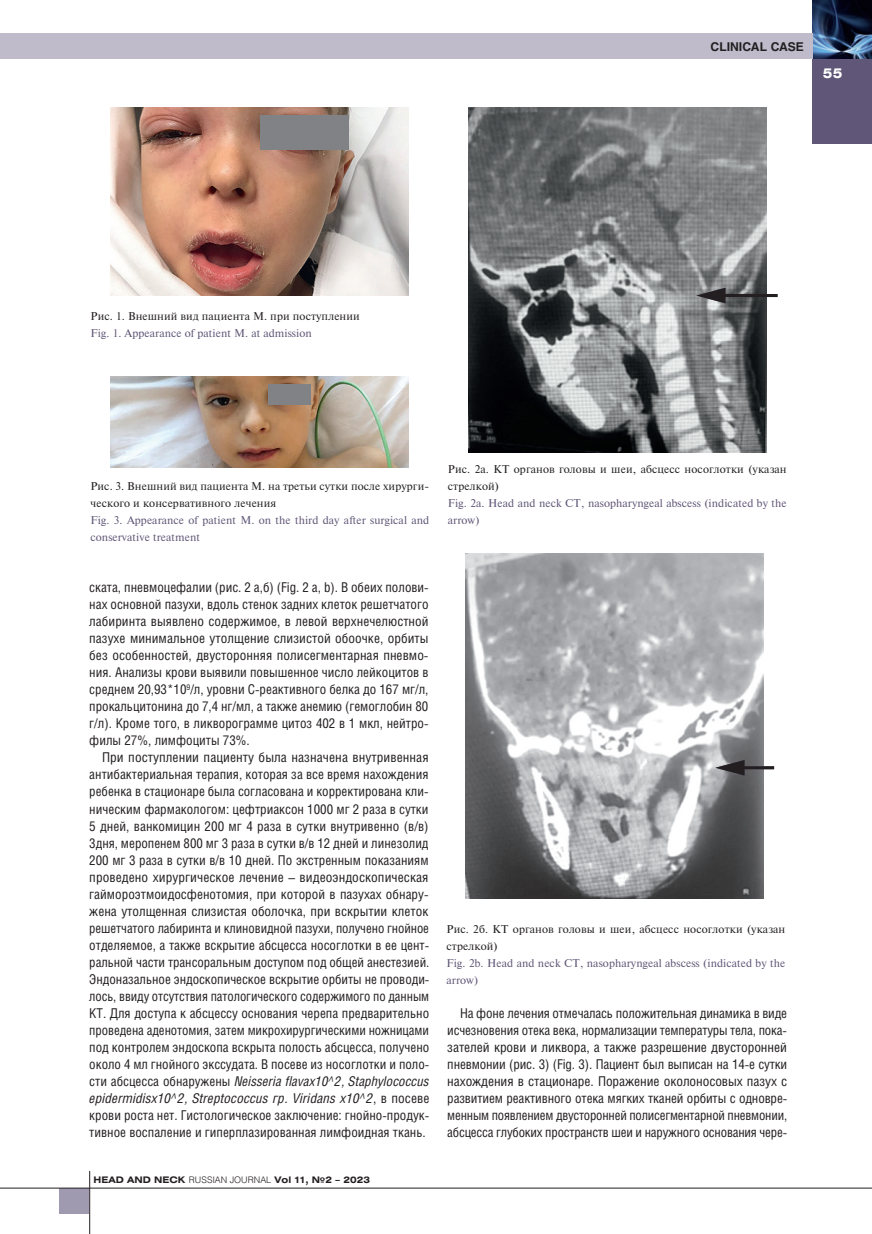
<style>
.page{position:relative;width:872px;height:1234px;background:#fff}
.page>*{position:absolute;margin:0;border:0;box-sizing:border-box;transform-origin:0 0}
.t1{font:13.5px/17px "Helios Cond C";color:#231f20;text-align:justify}
.t2{font:700 13.5px "Helios Ext C";color:#fff}
.t3{font:700 12px "Helios C";color:#231f20}
.t4{font:11.25px/17px "Newton";letter-spacing:.01em;color:#231f20}
.t5{font:11.25px/17px "Newton";letter-spacing:.01em;color:#605677}
.t6{font:700 9px "Helios Ext C";color:#231f20}
.s1{font-style:italic}
.s2{font-family:"Helios Light C";font-weight:400}
</style>
<div class="page">
<div style="left:812px;top:59px;width:60px;height:85px;background:#605677"></div>
<img style="left:812px;top:0;width:60px;height:59px">
<div style="left:0;top:33px;width:812px;height:26px;background:#bfbbcb"></div>
<div style="left:60px;top:1187px;width:29px;height:26px;background:#a09ab1"></div>
<hr style="left:0;top:1187px;width:872px;height:1px;background:#231f20">
<hr style="left:89px;top:1170px;width:1px;height:63px;background:#231f20">
<img style="left:111px;top:108px;width:297px;height:187px">
<img style="left:469px;top:108px;width:297px;height:344px">
<hr style="left:720px;top:294px;width:57px;height:3px;background:#231f20">
<svg style="left:696px;top:287px;width:29px;height:16px"></svg>
<img style="left:465px;top:554px;width:298px;height:344px">
<hr style="left:739px;top:766px;width:35px;height:3px;background:#231f20">
<svg style="left:715px;top:759px;width:29px;height:16px"></svg>
<img style="left:110px;top:376px;width:298px;height:91px">
<div style="left:260px;top:116px;width:89px;height:34px;background:#808285"></div>
<div style="left:268px;top:384px;width:42px;height:21px;background:#808285"></div>
<p class="t3" style="left:710px;top:39px;width:95px">CLINICAL CASE</p>
<p class="t2" style="left:822px;top:65px;width:21px">55</p>
<p class="t4" style="left:91px;top:307px;width:271px">Рис. 1. Внешний вид пациента М. при поступлении</p>
<p class="t5" style="left:91px;top:324px;width:223px">Fig. 1. Appearance of patient M. at admission</p>
<p class="t4" style="left:90px;top:477px;width:340px">Рис. 3. Внешний вид пациента М. на третьи сутки после хирурги&shy;ческого и консервативного лечения</p>
<p class="t5" style="left:90px;top:511px;width:340px">Fig. 3. Appearance of patient M. on the third day after surgical and conservative treatment</p>
<p class="t1" style="left:89px;top:578px;width:341px">ската, пневмоцефалии (рис. 2 а,б) (Fig. 2 a, b). В обеих полови&shy;нах основной пазухи, вдоль стенок задних клеток решетчатого лабиринта выявлено содержимое, в левой верхнечелюстной пазухе минимальное утолщение слизистой обоочке, орбиты без особенностей, двусторонняя полисегментарная пневмо&shy;ния. Анализы крови выявили повышенное число лейкоцитов в среднем 20,93*10<sup>9</sup>/л, уровни C-реактивного белка до 167 мг/л, прокальцитонина до 7,4 нг/мл, а также анемию (гемоглобин 80 г/л). Кроме того, в ликворограмме цитоз 402 в 1 мкл, нейтро&shy;филы 27%, лимфоциты 73%.</p>
<p class="t1" style="left:89px;top:748px;width:342px;text-indent:13px">При поступлении пациенту была назначена внутривенная антибактериальная терапия, которая за все время нахождения ребенка в стационаре была согласована и корректирована кли&shy;ническим фармакологом: цефтриаксон 1000 мг 2 раза в сутки 5 дней, ванкомицин 200 мг 4 раза в сутки внутривенно (в/в)<br>3дня, меропенем 800 мг 3 раза в сутки в/в 12 дней и линезолид 200 мг 3 раза в сутки в/в 10 дней. По экстренным показаниям проведено хирургическое лечение – видеоэндоскопическая гаймороэтмоидосфенотомия, при которой в пазухах обнару&shy;жена утолщенная слизистая оболочка, при вскрытии клеток решетчатого лабиринта и клиновидной пазухи, получено гнойное отделяемое, а также вскрытие абсцесса носоглотки в ее цент&shy;ральной части трансоральным доступом под общей анестезией.<br>Эндоназальное эндоскопическое вскрытие орбиты не проводи&shy;лось, ввиду отсутствия патологического содержимого по данным КТ. Для доступа к абсцессу основания черепа предварительно проведена аденотомия, затем микрохирургическими ножницами под контролем эндоскопа вскрыта полость абсцесса, получено около 4 мл гнойного экссудата. В посеве из носоглотки и поло&shy;сти абсцесса обнаружены <span class="s1">Neisseria flavaх10^2, Staphylococcus epidermidisх10^2, Streptococcus гр. Viridans х10^2</span>, в посеве крови роста нет. Гистологическое заключение: гнойно-продук&shy;тивное воспаление и гиперплазированная лимфоидная ткань.</p>
<p class="t6" style="left:94px;top:1174px;width:278px">HEAD AND NECK <span class="s2">RUSSIAN JOURNAL</span> Vol 11, №2 – 2023</p>
<p class="t4" style="left:448px;top:460px;width:340px">Рис. 2а. КТ органов головы и шеи, абсцесс носоглотки (указан стрелкой)</p>
<p class="t5" style="left:448px;top:494px;width:340px">Fig. 2a. Head and neck CT, nasopharyngeal abscess (indicated by the arrow)</p>
<p class="t4" style="left:446px;top:919px;width:340px">Рис. 2б. КТ органов головы и шеи, абсцесс носоглотки (указан стрелкой)</p>
<p class="t5" style="left:446px;top:953px;width:340px">Fig. 2b. Head and neck CT, nasopharyngeal abscess (indicated by the arrow)</p>
<p class="t1" style="left:447px;top:1003px;width:341px;text-indent:13px">На фоне лечения отмечалась положительная динамика в виде исчезновения отека века, нормализации температуры тела, пока&shy;зателей крови и ликвора, а также разрешение двусторонней пневмонии (рис. 3) (Fig. 3). Пациент был выписан на 14-е сутки нахождения в стационаре. Поражение околоносовых пазух с развитием реактивного отека мягких тканей орбиты с одновре&shy;менным появлением двусторонней полисегментарной пневмонии, абсцесса глубоких пространств шеи и наружного основания чере-</p>
</div>
